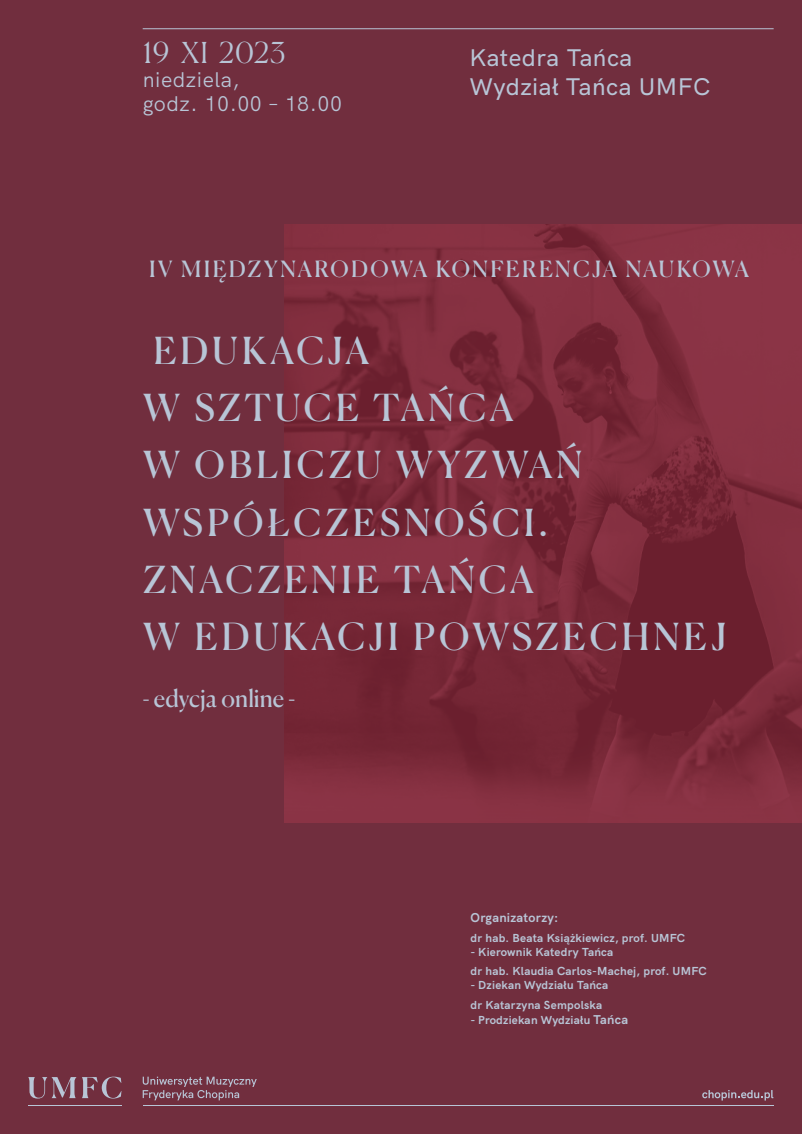
<style>
.page{position:relative;width:802px;height:1134px;background:#712e3e}
.page>*{position:absolute;margin:0;border:0;box-sizing:border-box;transform-origin:0 0}
.t1{font:37.2px/57.2px "Canela";letter-spacing:.11em;color:#b8c5d6}
.t2{font:300 28.8px "Canela";letter-spacing:.03em;color:#b8c5d6}
.t3{font:500 24px/28.8px "HK Grotesk";letter-spacing:.02em;color:#b8c5d6}
.t4{font:24px "Canela";color:#b8c5d6}
.t5{font:22.4px "Canela";letter-spacing:.105em;color:#b8c5d6}
.t6{font:21.2px/24px "HK Grotesk";letter-spacing:.025em;color:#b8c5d6}
.t7{font:700 12.8px "HK Grotesk";letter-spacing:.02em;color:#b8c5d6}
.t8{font:700 11.6px/19.6px "HK Grotesk";letter-spacing:.02em;color:#b8c5d6}
.s1{font-size:12.8px}
</style>
<div class="page">
<img style="left:284px;top:225px;width:518px;height:598px">
<hr style="left:143px;top:1105px;width:630px;height:1px;background:#b8c5d6">
<svg style="left:702px;top:1090px;width:71px;height:10px"></svg>
<hr style="left:28px;top:1105px;width:93px;height:1px;background:#b8c5d6">
<svg style="left:143px;top:1077px;width:114px;height:23px"></svg>
<svg style="left:28px;top:1077px;width:48px;height:21px"></svg>
<svg style="left:82px;top:1077px;width:39px;height:21px"></svg>
<hr style="left:143px;top:28px;width:630px;height:1px;background:#b8c5d6">
<h2 class="t2" style="left:143px;top:30px;width:144px">19 XI 2023</h2>
<h3 class="t6" style="left:143px;top:66px;width:201px">niedziela,<br>godz. 10.00 – 18.00</h3>
<h3 class="t3" style="left:469px;top:41px;width:242px">Katedra Tańca<br>Wydział Tańca UMFC</h3>
<h3 class="t5" style="left:149px;top:251px;width:601px">IV MIĘDZYNARODOWA KONFERENCJA NAUKOWA</h3>
<h1 class="t1" style="left:143px;top:319px;width:585px">EDUKACJA<br>W SZTUCE TAŃCA<br>W OBLICZU WYZWAŃ<br>WSPÓŁCZESNOŚCI.<br>ZNACZENIE TAŃCA<br>W EDUKACJI POWSZECHNEJ</h1>
<h3 class="t4" style="left:143px;top:680px;width:154px">- EDYCJA ONLINE -</h3>
<p class="t7" style="left:470px;top:908px;width:89px">Organizatorzy:</p>
<p class="t8" style="left:470px;top:927px;width:216px">dr hab. Beata Książkiewicz, prof. UMFC</p>
<p class="t8" style="left:470px;top:941px;width:238px">- Kierownik Katedry Tańca<br>dr hab. Klaudia Carlos-Machej, prof. UMFC</p>
<p class="t8" style="left:470px;top:974px;width:139px">- Dziekan Wydziału Tańca dr Katarzyna Sempolska</p>
<p class="t8" style="left:470px;top:1009px;width:159px">- Prodziekan Wydziału <span class="s1">Tańca</span></p>
</div>
